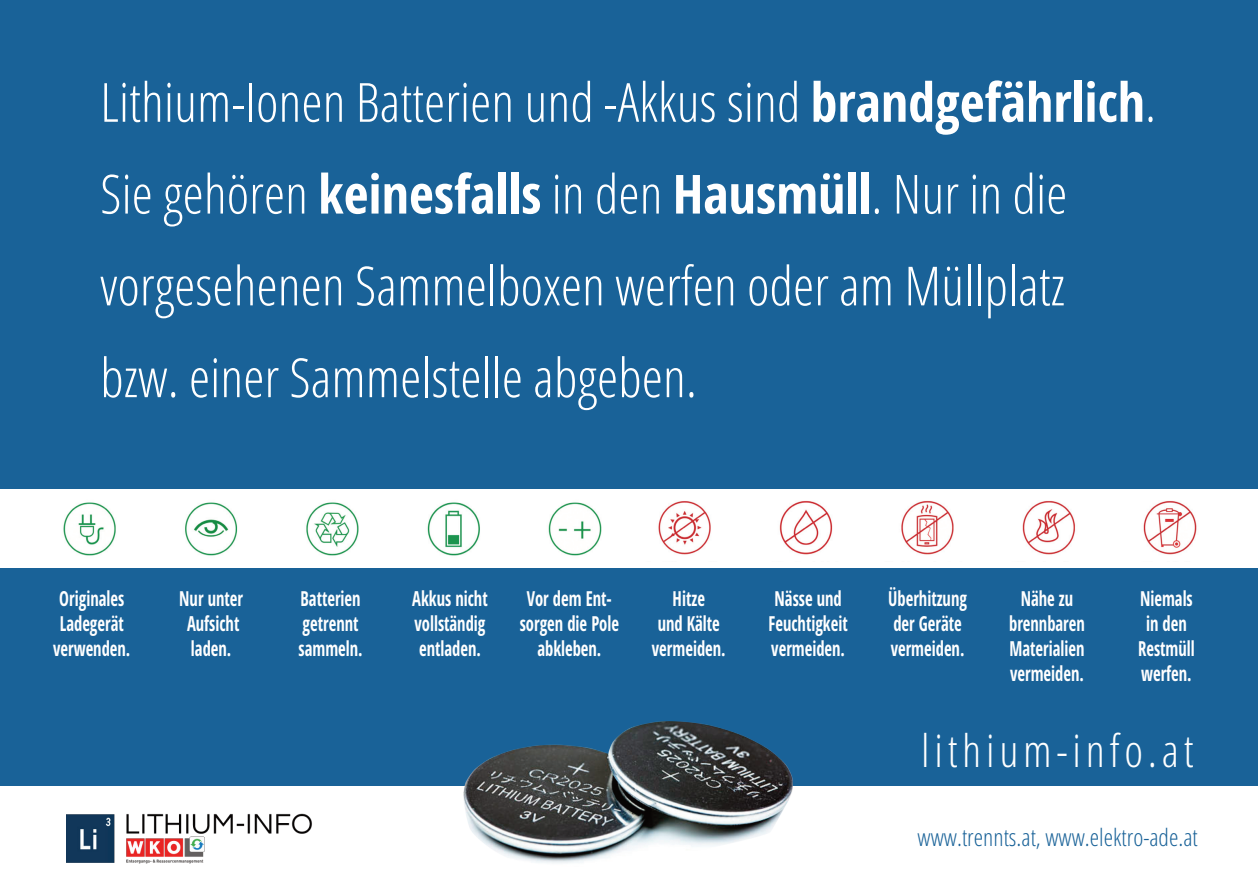
<style>
.page{position:relative;width:1258px;height:892px;background:#fff}
.page>*{position:absolute;margin:0;border:0;box-sizing:border-box;transform-origin:0 0}
.t1{font:300 54px "Open Sans Condensed";color:#fff}
.t2{font:300 45px "Open Sans Condensed";letter-spacing:.105em;color:#fff}
.t3{font:300 24px "Open Sans Condensed";color:#196298}
.t4{font:700 20.7px/24.9px "Open Sans Condensed";color:#fff;text-align:center;scale:.8 1}
.s1{font-weight:700}
</style>
<div class="page">
<div style="left:0;top:0;width:1257px;height:786px;background:#196298"></div>
<div style="left:0;top:490px;width:1257px;height:77px;background:#fff"></div>
<img style="left:66px;top:813px;width:246px;height:51px">
<img style="left:63px;top:502px;width:539px;height:54px">
<img style="left:658px;top:500px;width:539px;height:55px">
<img style="left:463px;top:722px;width:329px;height:141px">
<p class="t1" style="left:100px;top:81px;width:1057px">Lithium-Ionen Batterien und -Akkus sind <span class="s1">brandgefährlich</span>.</p>
<p class="t1" style="left:100px;top:173px;width:968px">Sie gehören <span class="s1">keinesfalls</span> in den <span class="s1">Hausmüll</span>. Nur in die</p>
<p class="t1" style="left:100px;top:264px;width:966px">vorgesehenen Sammelboxen werfen oder am Müllplatz</p>
<p class="t1" style="left:100px;top:356px;width:598px">bzw. einer Sammelstelle abgeben.</p>
<p class="t4" style="left:53px;top:588px;width:98px">Originales<br>Ladegerät verwenden.</p>
<p class="t4" style="left:179px;top:588px;width:81px">Nur unter<br>Aufsicht laden.</p>
<p class="t4" style="left:298px;top:588px;width:82px;text-align:left">Batterien getrennt sammeln.</p>
<p class="t4" style="left:412px;top:588px;width:96px;text-align:justify">Akkus nicht vollständig entladen.</p>
<p class="t4" style="left:519px;top:588px;width:126px">Vor dem Ent&shy;sorgen die Pole</p>
<p class="t4" style="left:537px;top:638px;width:82px">abkleben.</p>
<p class="t4" style="left:672px;top:588px;width:42px">Hitze</p>
<p class="t4" style="left:657px;top:613px;width:79px">und Kälte</p>
<p class="t4" style="left:651px;top:638px;width:94px">vermeiden.</p>
<p class="t4" style="left:768px;top:588px;width:100px;text-align:left">Nässe und<br>Feuchtigkeit vermeiden.</p>
<p class="t4" style="left:888px;top:588px;width:100px;text-align:left">Überhitzung der Geräte</p>
<p class="t4" style="left:890px;top:638px;width:94px">vermeiden.</p>
<p class="t4" style="left:1008px;top:588px;width:96px">Nähe zu brennbaren<br>Materialien vermeiden.</p>
<p class="t4" style="left:1139px;top:588px;width:67px">Niemals</p>
<p class="t4" style="left:1145px;top:613px;width:52px">in den</p>
<p class="t4" style="left:1137px;top:638px;width:72px">Restmüll</p>
<p class="t4" style="left:1140px;top:663px;width:65px">werfen.</p>
<p class="t2" style="left:921px;top:733px;width:274px">lithium-info.at</p>
<p class="t3" style="left:917px;top:827px;width:282px">www.trennts.at, www.elektro-ade.at</p>
</div>
